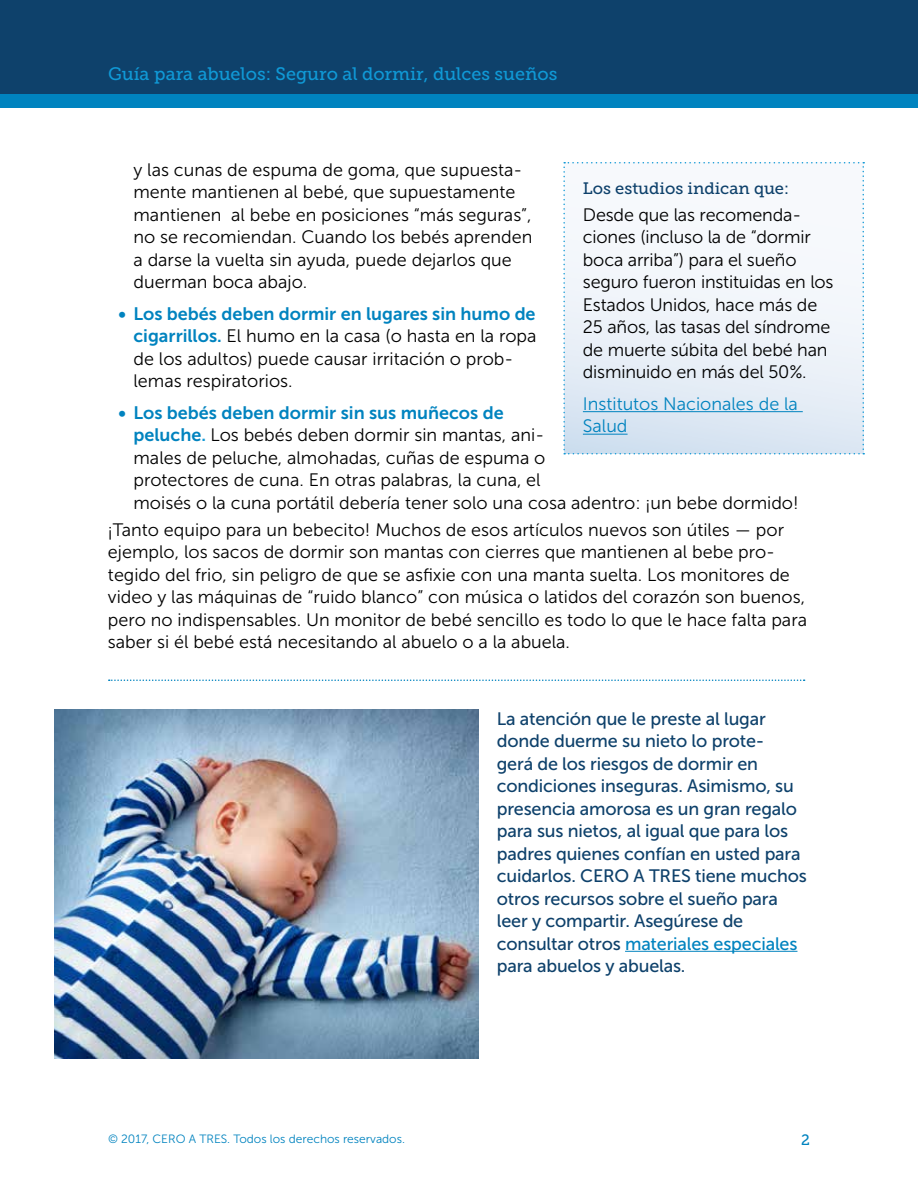
<style>
.page{position:relative;width:918px;height:1188px;background:#fff}
.page>*{position:absolute;margin:0;border:0;box-sizing:border-box;transform-origin:0 0}
.t1{font:18px/22.5px "Museo Sans 300";color:#000}
.t2{font:18px/22.5px "Museo Sans 500";letter-spacing:-.01em;color:#0e416b}
.t3{font:18px "Museo Sans 700";color:#0083bf}
.t4{font:18px "Museo Slab 500";color:#1099d6}
.t5{font:18px/22.5px "Museo Sans 300";color:#0083bf}
.t6{font:16.5px "Museo Slab 500";color:#0e416b}
.t7{font:15px "Museo Slab 500";color:#0083bf}
.t8{font:12px "Museo Sans 300";color:#0083bf}
.s1{font-family:"Museo Sans 700";color:#0083bf}
.s2{font-family:"Museo Sans 700";color:#1099d6}
.s3{color:#0083bf}
</style>
<div class="page">
<div style="left:0;top:81px;width:918px;height:27px;background:#0083bf"></div>
<div style="left:0;top:0;width:918px;height:94px;background:#0e416b"></div>
<hr style="left:625px;top:951px;width:172px;height:1px;background:#0083bf">
<svg style="left:563px;top:162px;width:301px;height:292px"></svg>
<img style="left:54px;top:710px;width:425px;height:349px">
<svg style="left:109px;top:680px;width:696px;height:1px"></svg>
<p class="t4" style="left:108px;top:63px;width:451px">Guía para abuelos: Seguro al dormir, dulces sueños</p>
<p class="t1" style="left:134px;top:158px;width:400px">y las cunas de espuma de goma, que supuesta&shy;mente mantienen al bebé, que supuestamente mantienen al bebe en posiciones “más seguras”, no se recomiendan. Cuando los bebés aprenden a darse la vuelta sin ayuda, puede dejarlos que duerman boca abajo.</p>
<p class="t3" style="left:119px;top:303px;width:419px">• Los bebés deben dormir en lugares sin humo de</p>
<p class="t1" style="left:134px;top:325px;width:405px"><span class="s1">cigarrillos.</span> El humo en la casa (o hasta en la ropa de los adultos) puede causar irritación o prob&shy;lemas respiratorios.</p>
<p class="t3" style="left:119px;top:402px;width:387px">• Los bebés deben dormir sin sus muñecos de</p>
<p class="t1" style="left:134px;top:424px;width:667px"><span class="s1">peluche</span><span class="s2">.</span> Los bebés deben dormir sin mantas, ani-<br>males de peluche, almohadas, cuñas de espuma o<br>protectores de cuna. En otras palabras, la cuna, el<br>moisés o la cuna portátil debería tener solo una cosa adentro: ¡un bebe dormido!</p>
<p class="t1" style="left:108px;top:518px;width:701px">¡Tanto equipo para un bebecito! Muchos de esos artículos nuevos son útiles — por ejemplo, los sacos de dormir son mantas con cierres que mantienen al bebe pro&shy;tegido del frio, sin peligro de que se asfixie con una manta suelta. Los monitores de video y las máquinas de “ruido blanco” con música o latidos del corazón son buenos, pero no indispensables. Un monitor de bebé sencillo es todo lo que le hace falta para saber si él bebé está necesitando al abuelo o a la abuela.</p>
<p class="t6" style="left:583px;top:179px;width:208px">Los estudios indican que:</p>
<p class="t1" style="left:583px;top:204px;width:252px">Desde que las recomenda&shy;ciones (incluso la de “dormir boca arriba”) para el sueño seguro fueron instituidas en los<br>Estados Unidos, hace más de<br>25 años, las tasas del síndrome de muerte súbita del bebé han disminuido en más del 50%.</p>
<p class="t5" style="left:583px;top:393px;width:217px">Institutos Nacionales de la<br>Salud</p>
<p class="t2" style="left:497px;top:707px;width:312px">La atención que le preste al lugar donde duerme su nieto lo prote-<br>gerá de los riesgos de dormir en condiciones inseguras. Asimismo, su presencia amorosa es un gran regalo para sus nietos, al igual que para los padres quienes confían en usted para cuidarlos. CERO A TRES tiene muchos otros recursos sobre el sueño para leer y compartir. Asegúrese de consultar otros <span class="s3">materiales especiales </span>para abuelos y abuelas.</p>
<p class="t8" style="left:108px;top:1132px;width:299px">© 2017, CERO A TRES. Todos los derechos reservados.</p>
<p class="t7" style="left:801px;top:1132px;width:10px">2</p>
</div>
